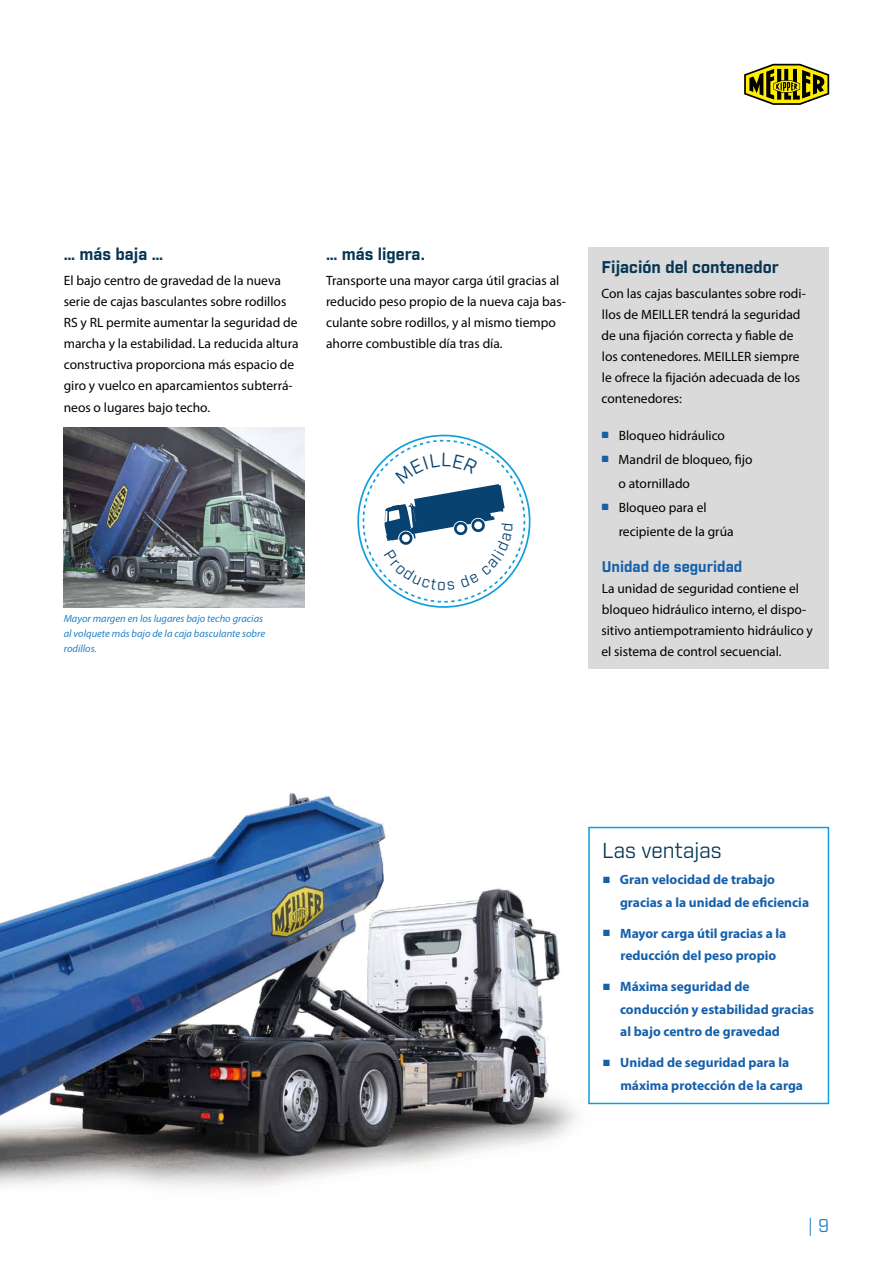
<style>
.page{position:relative;width:893px;height:1263px;background:#fff}
.page>*{position:absolute;margin:0;border:0;box-sizing:border-box;transform-origin:0 0}
.t1{font:21px "Industry";color:#073655}
.t2{font:18px "Industry";color:#2281c4}
.t3{font:700 16.5px "Industry";color:#073655}
.t4{font:700 15px "Industry";color:#1560ab}
.t5{font:13.5px/21px "Myriad Pro";color:#000}
.t6{font:700 13.5px/22.5px "Myriad Pro";color:#1560ab}
.t7{font:italic 10.5px/15px "Myriad Pro";color:#2281c4}
.s1{font-family:"Arial";color:#1560ab}
.s2{font-family:"Arial";font-weight:400}
</style>
<div class="page">
<img style="left:64px;top:428px;width:241px;height:180px">
<img style="left:0;top:793px;width:605px;height:395px">
<div style="left:588px;top:546px;width:241px;height:122px;background:#dadada"></div>
<div style="left:588px;top:247px;width:241px;height:301px;background:#dadada"></div>
<div style="left:588px;top:827px;width:241px;height:277px;border:2px solid #109fdb"></div>
<svg style="left:744px;top:64px;width:85px;height:41px"></svg>
<svg style="left:357px;top:434px;width:174px;height:174px"></svg>
<p class="t3" style="left:64px;top:244px;width:101px">… más baja …</p>
<p class="t5" style="left:64px;top:270px;width:236px">El bajo centro de gravedad de la nueva serie de cajas basculantes sobre rodillos RS y RL permite aumentar la seguridad de marcha y la estabilidad. La reducida altura constructiva proporciona más espacio de giro y vuelco en aparcamientos subterrá&shy;neos o lugares bajo techo.</p>
<p class="t3" style="left:326px;top:244px;width:100px">… más ligera.</p>
<p class="t5" style="left:326px;top:270px;width:241px">Transporte una mayor carga útil gracias al reducido peso propio de la nueva caja bas&shy;culante sobre rodillos, y al mismo tiempo ahorre combustible día tras día.</p>
<p class="t7" style="left:64px;top:611px;width:203px">Mayor margen en los lugares bajo techo gracias al volquete más bajo de la caja basculante sobre rodillos.</p>
<p class="t3" style="left:601px;top:257px;width:179px">Fijación del contenedor</p>
<p class="t5" style="left:601px;top:283px;width:206px">Con las cajas basculantes sobre rodi&shy;llos de MEILLER tendrá la seguridad de una fijación correcta y fiable de los contenedores. MEILLER siempre le ofrece la fijación adecuada de los contenedores:</p>
<p class="t5" style="left:601px;top:424px;width:126px"><span class="s1">■</span> Bloqueo hidráulico</p>
<p class="t5" style="left:618px;top:447px;width:136px;line-height:24px;text-indent:-17px"><span class="s1">■</span> Mandril de bloqueo, fijo o atornillado</p>
<p class="t5" style="left:619px;top:495px;width:116px;line-height:24px;text-indent:-18px"><span class="s1">■</span> Bloqueo para el recipiente de la grúa</p>
<p class="t4" style="left:602px;top:557px;width:142px">Unidad de seguridad</p>
<p class="t5" style="left:601px;top:577px;width:213px">La unidad de seguridad contiene el bloqueo hidráulico interno, el dispo&shy;sitivo antiempotramiento hidráulico y el sistema de control secuencial.</p>
<h1 class="t1" style="left:602px;top:837px;width:121px">Las ventajas</h1>
<p class="t6" style="left:620px;top:868px;width:191px;text-indent:-18px"><span class="s2">■</span> Gran velocidad de trabajo gracias a la unidad de eficiencia</p>
<p class="t6" style="left:602px;top:922px;width:185px;text-align:center"><span class="s2">■</span> Mayor carga útil gracias a la reducción del peso propio</p>
<p class="t6" style="left:620px;top:975px;width:196px;text-indent:-18px"><span class="s2">■</span> Máxima seguridad de conducción y estabilidad gracias al bajo centro de gravedad</p>
<p class="t6" style="left:620px;top:1051px;width:184px;text-indent:-18px"><span class="s2">■</span> Unidad de seguridad para la máxima protección de la carga</p>
<h2 class="t2" style="left:808px;top:1214px;width:23px">| 9</h2>
</div>
